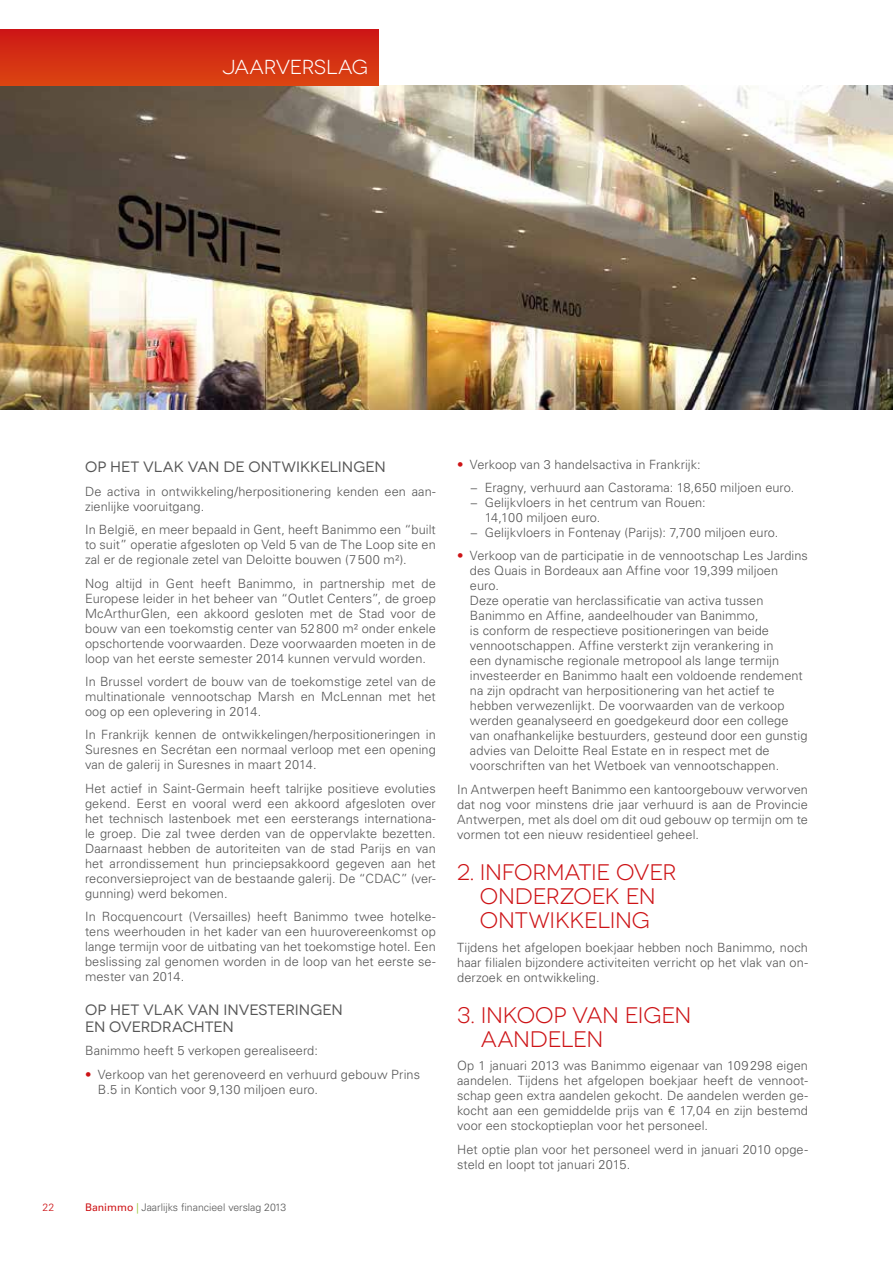
<style>
.page{position:relative;width:893px;height:1263px;background:#fff}
.page>*{position:absolute;margin:0;border:0;box-sizing:border-box;transform-origin:0 0}
.t1{font:22.5px/24px "Novecentowide";letter-spacing:-.015em;color:#cd1316;text-align:center}
.t2{font:20.25px "Novecentowide";letter-spacing:-.015em;color:#fff}
.t3{font:15px/16.5px "Novecentowide";letter-spacing:-.005em;color:#565656}
.t4{font:300 12.75px/15px "Univers LT Std";letter-spacing:.005em;color:#565656;text-align:justify}
.t5{font:300 10.5px "Univers LT Std";color:#565656}
.t6{font:300 10.5px "Univers LT Std";color:#cd1316}
.s1{color:#cd1316}
.s2{font-weight:400;color:#cd1316}
.s3{color:#8bbe20}
</style>
<div class="page">
<img style="left:0;top:85px;width:893px;height:324px">
<div style="left:0;top:30px;width:378px;height:55px;background:linear-gradient(to bottom,#cd1816,#db4511)"></div>
<h2 class="t2" style="left:222px;top:56px;width:147px">JAARVERSLAG</h2>
<p class="t3" style="left:85px;top:459px;width:302px">OP HET VLAK VAN DE ONTWIKKELINGEN</p>
<p class="t4" style="left:85px;top:483px;width:352px">De activa in ontwikkeling/herpositionering kenden een aan&shy;zienlijke vooruitgang.</p>
<p class="t4" style="left:85px;top:522px;width:352px">In België, en meer bepaald in Gent, heeft Banimmo een “built to suit” operatie afgesloten op Veld 5 van de The Loop site en zal er de regionale zetel van Deloitte bouwen (7500 m²).</p>
<p class="t4" style="left:85px;top:575px;width:352px">Nog altijd in Gent heeft Banimmo, in partnership met de Europese leider in het beheer van “Outlet Centers”, de groep McArthurGlen, een akkoord gesloten met de Stad voor de bouw van een toekomstig center van 52800 m² onder enkele opschortende voorwaarden. Deze voorwaarden moeten in de loop van het eerste semester 2014 kunnen vervuld worden.</p>
<p class="t4" style="left:85px;top:674px;width:352px">In Brussel vordert de bouw van de toekomstige zetel van de multinationale vennootschap Marsh en McLennan met het oog op een oplevering in 2014.</p>
<p class="t4" style="left:85px;top:727px;width:352px">In Frankrijk kennen de ontwikkelingen/herpositioneringen in Suresnes en Secrétan een normaal verloop met een opening van de galerij in Suresnes in maart 2014.</p>
<p class="t4" style="left:85px;top:781px;width:352px">Het actief in Saint-Germain heeft talrijke positieve evoluties gekend. Eerst en vooral werd een akkoord afgesloten over het technisch lastenboek met een eersterangs internationa&shy;le groep. Die zal twee derden van de oppervlakte bezetten.<br>Daarnaast hebben de autoriteiten van de stad Parijs en van het arrondissement hun princiepsakkoord gegeven aan het reconversieproject van de bestaande galerij. De “CDAC” (ver&shy;gunning) werd bekomen.</p>
<p class="t4" style="left:85px;top:909px;width:352px">In Rocquencourt (Versailles) heeft Banimmo twee hotelke&shy;tens weerhouden in het kader van een huurovereenkomst op lange termijn voor de uitbating van het toekomstige hotel. Een beslissing zal genomen worden in de loop van het eerste se&shy;mester van 2014.</p>
<p class="t3" style="left:85px;top:1002px;width:259px">OP HET VLAK VAN INVESTERINGEN<br>EN OVERDRACHTEN</p>
<p class="t4" style="left:85px;top:1043px;width:234px">Banimmo heeft 5 verkopen gerealiseerd:</p>
<p class="t4" style="left:98px;top:1066px;width:324px;text-indent:-13px"><span class="s1">•</span> Verkoop van het gerenoveerd en verhuurd gebouw Prins<br>B.5 in Kontich voor 9,130 miljoen euro.</p>
<p class="t6" style="left:43px;top:1201px;width:13px">22</p>
<p class="t5" style="left:85px;top:1201px;width:203px"><span class="s2">Banimmo</span> <span class="s3">|</span> Jaarlijks financieel verslag 2013</p>
<p class="t4" style="left:470px;top:452px;width:326px;line-height:23.5px;text-indent:-13px"><span class="s1">•</span> Verkoop van 3 handelsactiva in Frankrijk:<br>− Eragny, verhuurd aan Castorama: 18,650 miljoen euro.</p>
<p class="t4" style="left:470px;top:495px;width:237px">− Gelijkvloers in het centrum van Rouen:</p>
<p class="t4" style="left:485px;top:510px;width:117px">14,100 miljoen euro.</p>
<p class="t4" style="left:470px;top:525px;width:310px">− Gelijkvloers in Fontenay (Parijs): 7,700 miljoen euro.</p>
<p class="t4" style="left:470px;top:548px;width:340px;text-align:left;text-indent:-13px"><span class="s1">•</span> Verkoop van de participatie in de vennootschap Les Jardins des Quais in Bordeaux aan Affine voor 19,399 miljoen euro.<br>Deze operatie van herclassificatie van activa tussen Banimmo en Affine, aandeelhouder van Banimmo,<br>is conform de respectieve positioneringen van beide vennootschappen. Affine versterkt zijn verankering in<br>een dynamische regionale metropool als lange termijn investeerder en Banimmo haalt een voldoende rendement na zijn opdracht van herpositionering van het actief te hebben verwezenlijkt. De voorwaarden van de verkoop werden geanalyseerd en goedgekeurd door een college van onafhankelijke bestuurders, gesteund door een gunstig advies van Deloitte Real Estate en in respect met de voorschriften van het Wetboek van vennootschappen.</p>
<p class="t4" style="left:457px;top:782px;width:352px">In Antwerpen heeft Banimmo een kantoorgebouw verworven dat nog voor minstens drie jaar verhuurd is aan de Provincie Antwerpen, met als doel om dit oud gebouw op termijn om te vormen tot een nieuw residentieel geheel.</p>
<h1 class="t1" style="left:457px;top:860px;width:221px">2. INFORMATIE OVER<br>ONDERZOEK EN<br>ONTWIKKELING</h1>
<p class="t4" style="left:457px;top:939px;width:352px">Tijdens het afgelopen boekjaar hebben noch Banimmo, noch haar filialen bijzondere activiteiten verricht op het vlak van on&shy;derzoek en ontwikkeling.</p>
<h1 class="t1" style="left:481px;top:1003px;width:212px;text-align:left;text-indent:-24px">3. INKOOP VAN EIGEN<br>AANDELEN</h1>
<p class="t4" style="left:457px;top:1058px;width:352px">Op 1 januari 2013 was Banimmo eigenaar van 109298 eigen aandelen. Tijdens het afgelopen boekjaar heeft de vennoot&shy;schap geen extra aandelen gekocht. De aandelen werden ge&shy;kocht aan een gemiddelde prijs van € 17,04 en zijn bestemd voor een stockoptieplan voor het personeel.</p>
<p class="t4" style="left:457px;top:1141px;width:352px">Het optie plan voor het personeel werd in januari 2010 opge&shy;steld en loopt tot januari 2015.</p>
</div>
